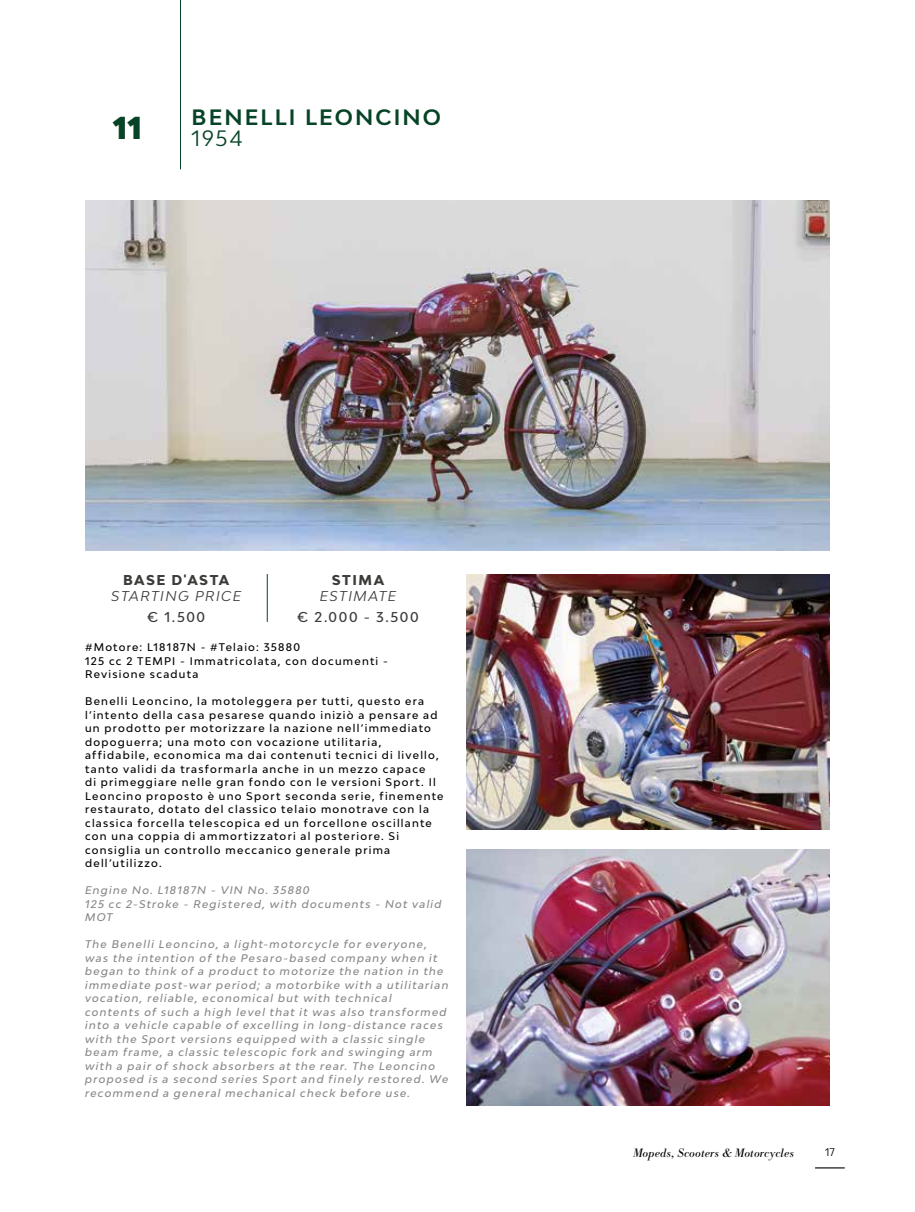
<style>
.page{position:relative;width:915px;height:1212px;background:#fff}
.page>*{position:absolute;margin:0;border:0;box-sizing:border-box;transform-origin:0 0}
.t1{font:900 30px "Bw Modelica";color:#074326}
.t2{font:700 21px "Bw Modelica";letter-spacing:.1em;color:#074326}
.t3{font:21px "Bw Modelica";color:#074326}
.t4{font:italic 13.5px "Bw Modelica";letter-spacing:.105em;color:#3c3c3b}
.t5{font:500 13.5px "Bw Modelica";letter-spacing:.125em;color:#3c3c3b}
.t6{font:800 13.5px "Bw Modelica";letter-spacing:.105em;color:#3c3c3b}
.t7{font:italic 12px "Bodoni BE";letter-spacing:.02em;color:#000}
.t8{font:500 10.5px/13.5px "Bw Modelica";letter-spacing:.12em;color:#000}
.t9{font:italic 500 10.5px/13.5px "Bw Modelica";letter-spacing:.12em;color:#878787}
.t10{font:10.5px "Bw Modelica";color:#000}
</style>
<div class="page">
<img style="left:85px;top:200px;width:744px;height:351px">
<img style="left:466px;top:574px;width:363px;height:256px">
<img style="left:466px;top:850px;width:363px;height:256px">
<hr style="left:180px;top:0;width:1px;height:169px;background:#074326">
<hr style="left:267px;top:574px;width:1px;height:48px;background:#074326">
<hr style="left:814px;top:1167px;width:30px;height:1px;background:#000">
<h1 class="t1" style="left:113px;top:108px;width:31px">11</h1>
<h2 class="t2" style="left:191px;top:104px;width:251px">BENELLI LEONCINO</h2>
<h2 class="t3" style="left:191px;top:125px;width:53px">1954</h2>
<p class="t6" style="left:123px;top:571px;width:108px">BASE D'ASTA</p>
<p class="t4" style="left:111px;top:587px;width:131px">STARTING PRICE</p>
<p class="t5" style="left:147px;top:608px;width:59px">€ 1.500</p>
<p class="t6" style="left:332px;top:571px;width:54px">STIMA</p>
<p class="t4" style="left:319px;top:587px;width:78px">ESTIMATE</p>
<p class="t5" style="left:297px;top:608px;width:123px">€ 2.000 - 3.500</p>
<p class="t8" style="left:85px;top:640px;width:304px">#Motore: L18187N - #Telaio: 35880<br>125 cc 2 TEMPI - Immatricolata, con documenti -<br>Revisione scaduta</p>
<p class="t8" style="left:85px;top:694px;width:360px">Benelli Leoncino, la motoleggera per tutti, questo era l’intento della casa pesarese quando iniziò a pensare ad un prodotto per motorizzare la nazione nell’immediato dopoguerra; una moto con vocazione utilitaria, affidabile, economica ma dai contenuti tecnici di livello, tanto validi da trasformarla anche in un mezzo capace<br>di primeggiare nelle gran fondo con le versioni Sport. Il Leoncino proposto è uno Sport seconda serie, finemente restaurato, dotato del classico telaio monotrave con la classica forcella telescopica ed un forcellone oscillante con una coppia di ammortizzatori al posteriore. Si consiglia un controllo meccanico generale prima dell’utilizzo.</p>
<p class="t9" style="left:85px;top:883px;width:358px">Engine No. L18187N - VIN No. 35880<br>125 cc 2-Stroke - Registered, with documents - Not valid<br>MOT</p>
<p class="t9" style="left:85px;top:937px;width:365px">The Benelli Leoncino, a light-motorcycle for everyone, was the intention of the Pesaro-based company when it began to think of a product to motorize the nation in the immediate post-war period; a motorbike with a utilitarian vocation, reliable, economical but with technical contents of such a high level that it was also transformed into a vehicle capable of excelling in long-distance races with the Sport versions equipped with a classic single beam frame, a classic telescopic fork and swinging arm with a pair of shock absorbers at the rear. The Leoncino proposed is a second series Sport and finely restored. We recommend a general mechanical check before use.</p>
<p class="t7" style="left:632px;top:1146px;width:162px">Mopeds, Scooters &amp; Motorcycles</p>
<p class="t10" style="left:824px;top:1146px;width:11px">17</p>
</div>
